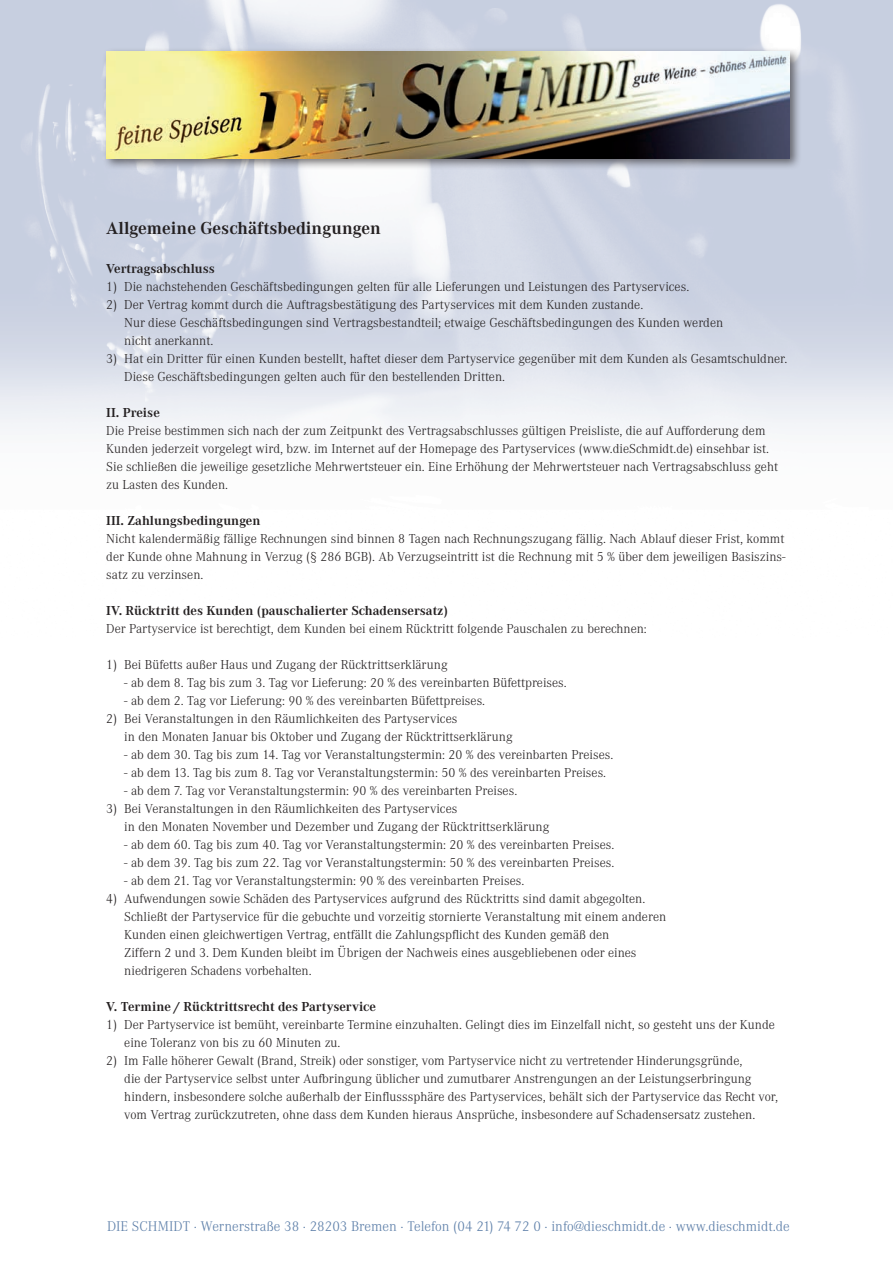
<style>
.page{position:relative;width:893px;height:1263px;background:#fff}
.page>*{position:absolute;margin:0;border:0;box-sizing:border-box;transform-origin:0 0}
.t1{font:700 18px "Corporate A";color:#231f20}
.t2{font:300 14.7px "Corporate A";color:#5d7fa9}
.t3{font:300 13.5px/18px "Corporate A";color:#231f20}
.t4{font:700 13.5px "Corporate A";color:#231f20}
</style>
<div class="page">
<img style="left:0;top:0;width:893px;height:431px">
<div style="left:102px;top:47px;width:700px;height:124px;background:#231f20;opacity:.6"></div>
<img style="left:106px;top:51px;width:684px;height:107px">
<h1 class="t1" style="left:106px;top:218px;width:276px">Allgemeine Geschäftsbedingungen</h1>
<p class="t4" style="left:106px;top:261px;width:110px">Vertragsabschluss</p>
<p class="t3" style="left:106px;top:278px;width:584px">1) Die nachstehenden Geschäftsbedingungen gelten für alle Lieferungen und Leistungen des Partyservices.</p>
<p class="t3" style="left:124px;top:296px;width:600px;text-indent:-18px">2) Der Vertrag kommt durch die Auftragsbestätigung des Partyservices mit dem Kunden zustande.<br>Nur diese Geschäftsbedingungen sind Vertragsbestandteil; etwaige Geschäftsbedingungen des Kunden werden nicht anerkannt.</p>
<p class="t3" style="left:124px;top:350px;width:665px;text-indent:-18px">3) Hat ein Dritter für einen Kunden bestellt, haftet dieser dem Partyservice gegenüber mit dem Kunden als Gesamtschuldner.<br>Diese Geschäftsbedingungen gelten auch für den bestellenden Dritten.</p>
<p class="t4" style="left:106px;top:405px;width:55px">II. Preise</p>
<p class="t3" style="left:106px;top:422px;width:673px">Die Preise bestimmen sich nach der zum Zeitpunkt des Vertragsabschlusses gültigen Preisliste, die auf Aufforderung dem Kunden jederzeit vorgelegt wird, bzw. im Internet auf der Homepage des Partyservices (www.dieSchmidt.de) einsehbar ist.<br>Sie schließen die jeweilige gesetzliche Mehrwertsteuer ein. Eine Erhöhung der Mehrwertsteuer nach Vertragsabschluss geht zu Lasten des Kunden.</p>
<p class="t4" style="left:106px;top:513px;width:156px">III. Zahlungsbedingungen</p>
<p class="t3" style="left:106px;top:530px;width:681px;text-align:justify">Nicht kalendermäßig fällige Rechnungen sind binnen 8 Tagen nach Rechnungszugang fällig. Nach Ablauf dieser Frist, kommt der Kunde ohne Mahnung in Verzug (§ 286 BGB). Ab Verzugseintritt ist die Rechnung mit 5 % über dem jeweiligen Basiszins&shy;satz zu verzinsen.</p>
<p class="t4" style="left:106px;top:603px;width:343px">IV. Rücktritt des Kunden (pauschalierter Schadensersatz)</p>
<p class="t3" style="left:106px;top:620px;width:542px">Der Partyservice ist berechtigt, dem Kunden bei einem Rücktritt folgende Pauschalen zu berechnen:</p>
<p class="t3" style="left:106px;top:656px;width:343px">1) Bei Büfetts außer Haus und Zugang der Rücktrittserklärung</p>
<p class="t3" style="left:124px;top:674px;width:444px">- ab dem 8. Tag bis zum 3. Tag vor Lieferung: 20 % des vereinbarten Büfettpreises.</p>
<p class="t3" style="left:124px;top:692px;width:362px">- ab dem 2. Tag vor Lieferung: 90 % des vereinbarten Büfettpreises.</p>
<p class="t3" style="left:124px;top:709px;width:390px;text-indent:-18px">2) Bei Veranstaltungen in den Räumlichkeiten des Partyservices<br>in den Monaten Januar bis Oktober und Zugang der Rücktrittserklärung</p>
<p class="t3" style="left:124px;top:745px;width:491px">- ab dem 30. Tag bis zum 14. Tag vor Veranstaltungstermin: 20 % des vereinbarten Preises.</p>
<p class="t3" style="left:124px;top:763px;width:483px">- ab dem 13. Tag bis zum 8. Tag vor Veranstaltungstermin: 50 % des vereinbarten Preises.</p>
<p class="t3" style="left:124px;top:781px;width:394px">- ab dem 7. Tag vor Veranstaltungstermin: 90 % des vereinbarten Preises.</p>
<p class="t3" style="left:124px;top:799px;width:426px;text-indent:-18px">3) Bei Veranstaltungen in den Räumlichkeiten des Partyservices<br>in den Monaten November und Dezember und Zugang der Rücktrittserklärung</p>
<p class="t3" style="left:124px;top:835px;width:491px">- ab dem 60. Tag bis zum 40. Tag vor Veranstaltungstermin: 20 % des vereinbarten Preises.</p>
<p class="t3" style="left:124px;top:853px;width:491px">- ab dem 39. Tag bis zum 22. Tag vor Veranstaltungstermin: 50 % des vereinbarten Preises.</p>
<p class="t3" style="left:124px;top:871px;width:402px">- ab dem 21. Tag vor Veranstaltungstermin: 90 % des vereinbarten Preises.</p>
<p class="t3" style="left:124px;top:889px;width:543px;text-indent:-18px">4) Aufwendungen sowie Schäden des Partyservices aufgrund des Rücktritts sind damit abgegolten.<br>Schließt der Partyservice für die gebuchte und vorzeitig stornierte Veranstaltung mit einem anderen Kunden einen gleichwertigen Vertrag, entfällt die Zahlungspflicht des Kunden gemäß den<br>Ziffern 2 und 3. Dem Kunden bleibt im Übrigen der Nachweis eines ausgebliebenen oder eines niedrigeren Schadens vorbehalten.</p>
<p class="t4" style="left:106px;top:999px;width:271px">V. Termine / Rücktrittsrecht des Partyservice</p>
<p class="t3" style="left:124px;top:1015px;width:652px;text-indent:-18px">1) Der Partyservice ist bemüht, vereinbarte Termine einzuhalten. Gelingt dies im Einzelfall nicht, so gesteht uns der Kunde eine Toleranz von bis zu 60 Minuten zu.</p>
<p class="t3" style="left:124px;top:1051px;width:655px;text-indent:-18px">2) Im Falle höherer Gewalt (Brand, Streik) oder sonstiger, vom Partyservice nicht zu vertretender Hinderungsgründe,<br>die der Partyservice selbst unter Aufbringung üblicher und zumutbarer Anstrengungen an der Leistungserbringung hindern, insbesondere solche außerhalb der Einflusssphäre des Partyservices, behält sich der Partyservice das Recht vor, vom Vertrag zurückzutreten, ohne dass dem Kunden hieraus Ansprüche, insbesondere auf Schadensersatz zustehen.</p>
<p class="t2" style="left:107px;top:1218px;width:684px">DIE SCHMIDT · Wernerstraße 38 · 28203 Bremen · Telefon (04 21) 74 72 0 · info@dieschmidt.de · www.dieschmidt.de</p>
</div>
